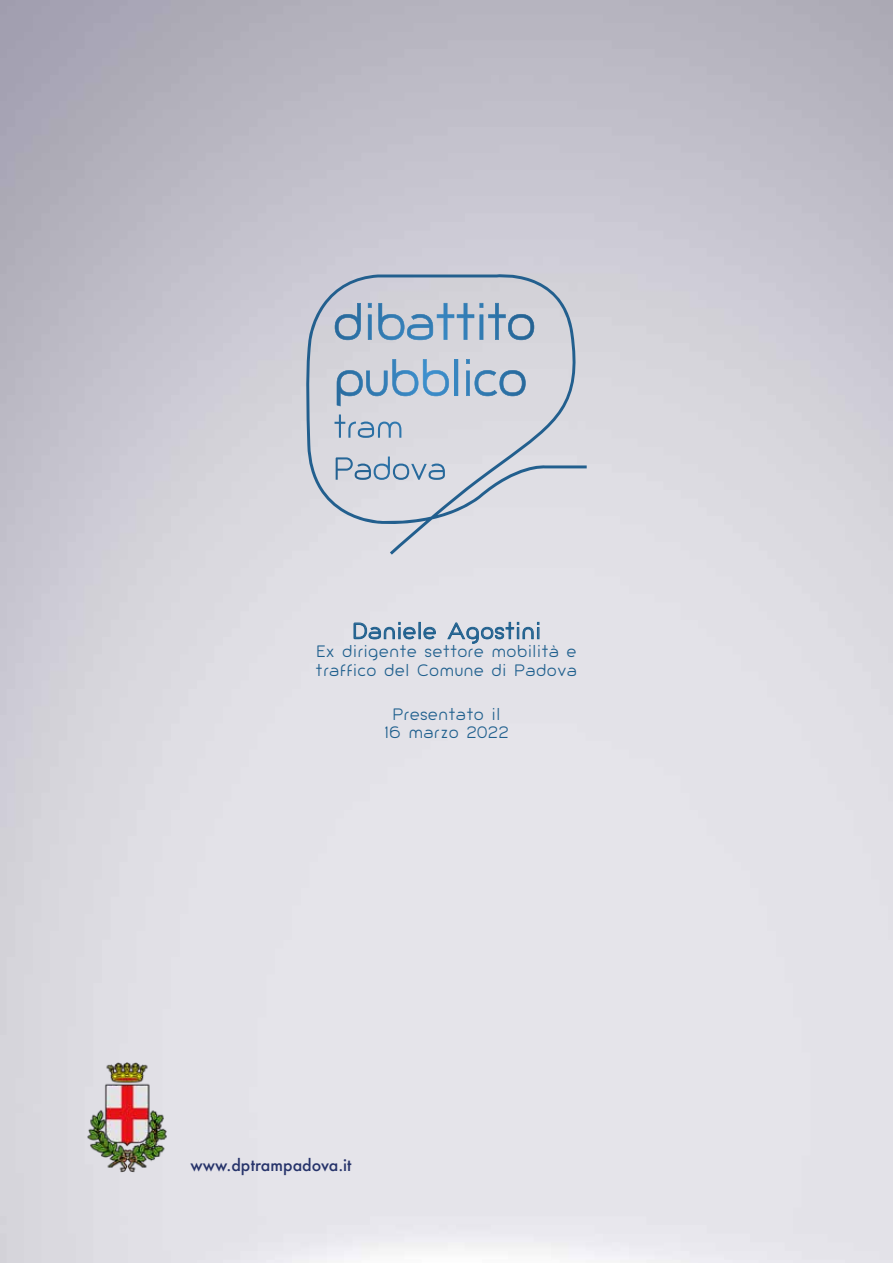
<style>
.page{position:relative;width:893px;height:1263px;background:#fff}
.page>*{position:absolute;margin:0;border:0;box-sizing:border-box;transform-origin:0 0}
.t1{font:21px "Giorgio";letter-spacing:.05em;color:#20608e}
.t2{font:500 15.9px "Futura";color:#26336a}
.t3{font:15.45px/18.6px "Giorgio";letter-spacing:.05em;color:#20608e}
</style>
<div class="page">
<img style="left:85px;top:1061px;width:84px;height:112px">
<svg style="left:305px;top:273px;width:282px;height:282px;background:#c7cdd8"></svg>
<svg style="left:353px;top:622px;width:83px;height:18px"></svg>
<svg style="left:447px;top:622px;width:92px;height:22px;background:#b7c4d3"></svg>
<h1 class="t1" style="left:352px;top:618px;width:190px">Daniele Agostini</h1>
<p class="t3" style="left:316px;top:643px;width:262px">Ex dirigente settore mobilità e traffico del Comune di Padova</p>
<p class="t3" style="left:385px;top:706px;width:125px;text-align:center">Presentato il<br>16 marzo 2022</p>
<p class="t2" style="left:190px;top:1154px;width:163px">www.dptrampadova.it</p>
</div>
